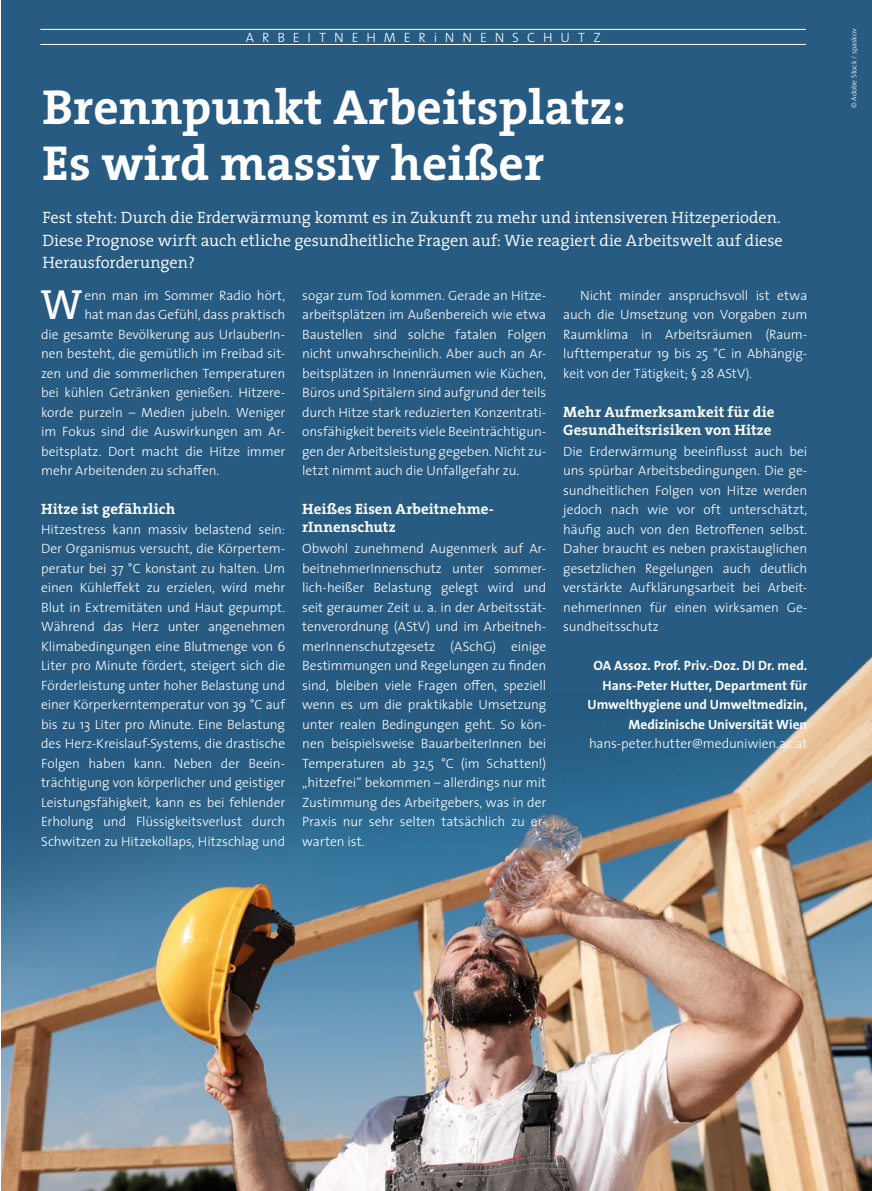
<style>
.page{position:relative;width:872px;height:1191px;background:#fff}
.page>*{position:absolute;margin:0;border:0;box-sizing:border-box;transform-origin:0 0}
.t1{font:700 49.5px/55.5px "The Serif";color:#fff}
.t2{font:42.45px "The Serif";color:#fff}
.t3{font:300 16.5px/22.5px "The Serif";letter-spacing:-.005em;color:#fff}
.t4{font:700 15px/18px "The Serif";letter-spacing:.005em;color:#fff}
.t5{font:300 13.5px/19.5px "The Sans";letter-spacing:-.005em;color:#fff;text-align:justify}
.t6{font:700 13.5px/19.5px "The Sans";color:#fff;text-align:right}
.t7{font:300 13.5px "The Sans";letter-spacing:.59em;color:#fff}
.t8{font:300 7.5px "The Sans";color:#fff}
</style>
<div class="page">
<img style="left:1px;top:0;width:871px;height:1191px">
<hr style="left:40px;top:29px;width:766px;height:1px;background:#fff">
<hr style="left:40px;top:44px;width:766px;height:1px;background:#fff">
<p class="t7" style="left:246px;top:26px;width:356px">ARBEITNEHMERiNNENSCHUTZ</p>
<h1 class="t1" style="left:43px;top:78px;width:585px">Brennpunkt Arbeitsplatz:<br>Es wird massiv heißer</h1>
<p class="t3" style="left:43px;top:206px;width:742px">Fest steht: Durch die Erderwärmung kommt es in Zukunft zu mehr und intensiveren Hitzeperioden.<br>Diese Prognose wirft auch etliche gesundheitliche Fragen auf: Wie reagiert die Arbeitswelt auf diese<br>Herausforderungen?</p>
<h2 class="t2" style="left:41px;top:269px;width:43px">W</h2>
<p class="t5" style="left:84px;top:285px;width:202px">enn man im Sommer Radio hört,</p>
<p class="t5" style="left:84px;top:304px;width:202px">hat man das Gefühl, dass praktisch</p>
<p class="t5" style="left:41px;top:324px;width:245px">die gesamte Bevölkerung aus UrlauberIn-</p>
<p class="t5" style="left:41px;top:343px;width:245px">nen besteht, die gemütlich im Freibad sit-</p>
<p class="t5" style="left:41px;top:363px;width:245px">zen und die sommerlichen Temperaturen</p>
<p class="t5" style="left:41px;top:382px;width:245px">bei kühlen Getränken genießen. Hitzere-</p>
<p class="t5" style="left:41px;top:402px;width:246px">korde purzeln – Medien jubeln. Weniger</p>
<p class="t5" style="left:41px;top:421px;width:245px">im Fokus sind die Auswirkungen am Ar-</p>
<p class="t5" style="left:41px;top:441px;width:245px">beitsplatz. Dort macht die Hitze immer</p>
<p class="t5" style="left:41px;top:460px;width:180px">mehr Arbeitenden zu schaffen.</p>
<p class="t4" style="left:41px;top:500px;width:136px">Hitze ist gefährlich</p>
<p class="t5" style="left:41px;top:519px;width:246px">Hitzestress kann massiv belastend sein:<br>Der Organismus versucht, die Körpertem&shy;peratur bei 37 °C konstant zu halten. Um einen Kühleffekt zu erzielen, wird mehr Blut in Extremitäten und Haut gepumpt.<br>Während das Herz unter angenehmen Klimabedingungen eine Blutmenge von 6<br>Liter pro Minute fördert, steigert sich die Förderleistung unter hoher Belastung und einer Körperkerntemperatur von 39 °C auf bis zu 13 Liter pro Minute. Eine Belastung des Herz-Kreislauf-Systems, die drastische Folgen haben kann. Neben der Beein&shy;trächtigung von körperlicher und geistiger Leistungsfähigkeit, kann es bei fehlender Erholung und Flüssigkeitsverlust durch Schwitzen zu Hitzekollaps, Hitzschlag und</p>
<p class="t5" style="left:302px;top:285px;width:245px">sogar zum Tod kommen. Gerade an Hitze&shy;arbeitsplätzen im Außenbereich wie etwa Baustellen sind solche fatalen Folgen nicht unwahrscheinlich. Aber auch an Ar&shy;beitsplätzen in Innenräumen wie Küchen, Büros und Spitälern sind aufgrund der teils durch Hitze stark reduzierten Konzentrati&shy;onsfähigkeit bereits viele Beeinträchtigun&shy;gen der Arbeitsleistung gegeben. Nicht zu&shy;letzt nimmt auch die Unfallgefahr zu.</p>
<p class="t4" style="left:302px;top:500px;width:193px">Heißes Eisen Arbeitnehme&shy;rInnenschutz</p>
<p class="t5" style="left:302px;top:538px;width:246px">Obwohl zunehmend Augenmerk auf Ar&shy;beitnehmerInnenschutz unter sommer&shy;lich-heißer Belastung gelegt wird und seit geraumer Zeit u. a. in der Arbeitsstät&shy;tenverordnung (AStV) und im Arbeitneh&shy;merInnenschutzgesetz (ASchG) einige Bestimmungen und Regelungen zu finden sind, bleiben viele Fragen offen, speziell wenn es um die praktikable Umsetzung unter realen Bedingungen geht. So kön&shy;nen beispielsweise BauarbeiterInnen bei Temperaturen ab 32,5 °C (im Schatten!) „hitzefrei“ bekommen – allerdings nur mit Zustimmung des Arbeitgebers, was in der Praxis nur sehr selten tatsächlich zu er&shy;warten ist.</p>
<p class="t5" style="left:563px;top:285px;width:245px;text-indent:17px">Nicht minder anspruchsvoll ist etwa auch die Umsetzung von Vorgaben zum Raumklima in Arbeitsräumen (Raum&shy;lufttemperatur 19 bis 25 °C in Abhängig&shy;keit von der Tätigkeit; § 28 AStV).</p>
<p class="t4" style="left:563px;top:402px;width:213px">Mehr Aufmerksamkeit für die<br>Gesundheitsrisiken von Hitze</p>
<p class="t5" style="left:563px;top:441px;width:246px">Die Erderwärmung beeinflusst auch bei uns spürbar Arbeitsbedingungen. Die ge&shy;sundheitlichen Folgen von Hitze werden jedoch nach wie vor oft unterschätzt, häufig auch von den Betroffenen selbst.<br>Daher braucht es neben praxistauglichen gesetzlichen Regelungen auch deutlich verstärkte Aufklärungsarbeit bei Arbeit&shy;nehmerInnen für einen wirksamen Ge&shy;sundheitsschutz</p>
<p class="t6" style="left:587px;top:655px;width:221px">OA Assoz. Prof. Priv.-Doz. DI Dr. med.<br>Hans-Peter Hutter, Department für Umwelthygiene und Umweltmedizin, Medizinische Universität Wien</p>
<p class="t5" style="left:589px;top:733px;width:220px">hans-peter.hutter@meduniwien.ac.at</p>
<p class="t8" style="left:847px;top:108px;width:81px;rotate:-90deg">© Adobe Stock / spaskov</p>
</div>
